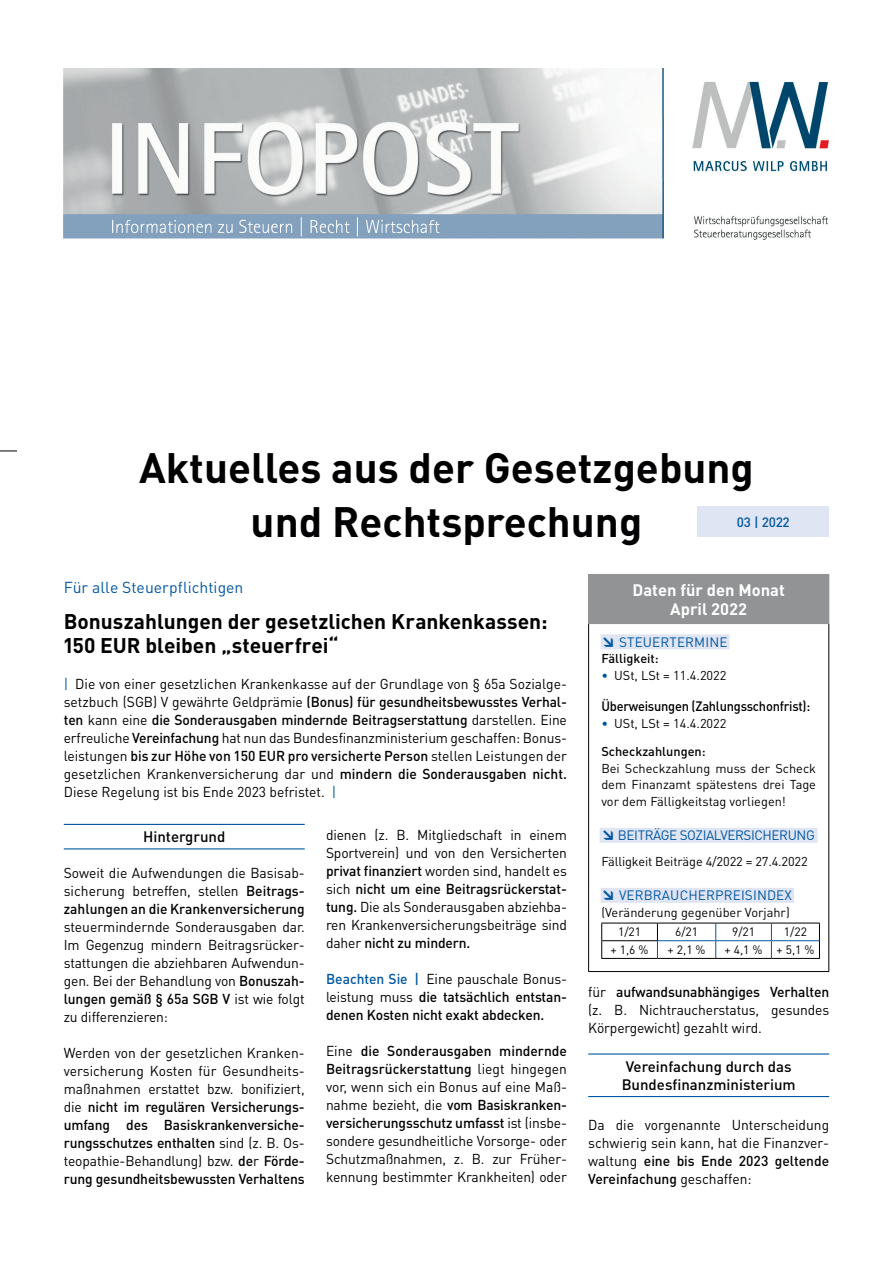
<style>
.page{position:relative;width:893px;height:1263px;background:#fff}
.page>*{position:absolute;margin:0;border:0;box-sizing:border-box;transform-origin:0 0}
.t1{font:700 42px/54px "DIN Pro";color:#000002;text-align:center}
.t2{font:700 21px/24px "DIN Pro";letter-spacing:-.005em;color:#000002}
.t3{font:700 16.5px/19.5px "DIN Pro";color:#fff;text-align:center}
.t4{font:15.75px "DIN Pro";color:#0157a2}
.t5{font:500 15px/18px "DIN Pro";color:#000002}
.t6{font:14.25px/18px "DIN Pro";letter-spacing:-.01em;color:#000002;text-align:justify}
.t7{font:500 14.25px/18px "DIN Pro";letter-spacing:-.01em;color:#000002;text-align:justify}
.t8{font:13.5px "DIN Pro";letter-spacing:.01em;color:#0157a2}
.t9{font:500 13.5px "DIN Pro";letter-spacing:-.015em;color:#000002;scale:.95 1}
.t10{font:13.5px "DIN Pro";letter-spacing:-.03em;color:#0157a2}
.t11{font:500 13.5px "DIN Pro";color:#0157a2}
.t12{font:12.75px/16.5px "DIN Pro";color:#000002;text-align:justify}
.t13{font:500 12.75px "DIN Pro";color:#000002}
.t14{font:12px "DIN Pro";color:#000002}
.s1{color:#0157a2}
.s2{font-weight:500}
.s3{font-weight:400}
.s4{font-weight:900}
</style>
<div class="page">
<svg style="left:0;top:451px;width:17px;height:1px"></svg>
<div style="left:697px;top:506px;width:132px;height:31px;background:#e0e5f3"></div>
<div style="left:589px;top:574px;width:240px;height:50px;background:#919394"></div>
<hr style="left:588px;top:624px;width:1px;height:347px;background:#000002">
<hr style="left:828px;top:624px;width:1px;height:347px;background:#000002">
<hr style="left:588px;top:971px;width:241px;height:1px;background:#000002">
<hr style="left:588px;top:574px;width:241px;height:1px;background:#919394">
<hr style="left:588px;top:575px;width:1px;height:48px;background:#919394">
<hr style="left:588px;top:623px;width:241px;height:1px;background:#919394">
<div style="left:601px;top:634px;width:129px;height:15px;background:#e0e5f3"></div>
<div style="left:600px;top:828px;width:217px;height:15px;background:#e0e5f3"></div>
<div style="left:601px;top:888px;width:193px;height:15px;background:#e0e5f3"></div>
<hr style="left:601px;top:958px;width:56px;height:1px;background:#000002">
<hr style="left:657px;top:958px;width:59px;height:1px;background:#000002">
<hr style="left:716px;top:958px;width:55px;height:1px;background:#000002">
<hr style="left:771px;top:958px;width:49px;height:1px;background:#000002">
<svg style="left:601px;top:923px;width:219px;height:35px"></svg>
<hr style="left:601px;top:940px;width:57px;height:1px;background:#000002">
<hr style="left:64px;top:824px;width:241px;height:1px;background:#0157a2">
<hr style="left:64px;top:848px;width:241px;height:1px;background:#0157a2">
<hr style="left:588px;top:1053px;width:241px;height:1px;background:#0157a2">
<hr style="left:588px;top:1096px;width:241px;height:1px;background:#0157a2">
<img style="left:64px;top:68px;width:702px;height:172px">
<img style="left:690px;top:81px;width:139px;height:158px">
<h1 class="t1" style="left:139px;top:439px;width:616px">Aktuelles aus der Gesetzgebung und Rechtsprechung</h1>
<p class="t11" style="left:737px;top:513px;width:55px">03 | 2022</p>
<p class="t4" style="left:64px;top:577px;width:181px">Für alle Steuerpflichtigen</p>
<h2 class="t2" style="left:64px;top:609px;width:485px">Bonuszahlungen der gesetzlichen Krankenkassen:<br>150 EUR bleiben „steuerfrei“</h2>
<p class="t6" style="left:64px;top:675px;width:505px"><span class="s1">|</span> Die von einer gesetzlichen Krankenkasse auf der Grundlage von § 65a Sozialge&shy;setzbuch (SGB) V gewährte Geldprämie <span class="s2">(Bonus) für gesundheitsbewusstes Verhal&shy;ten</span> kann eine <span class="s2">die Sonderausgaben mindernde Beitragserstattung</span> darstellen. Eine erfreuliche <span class="s2">Vereinfachung</span> hat nun das Bundesfinanzministerium geschaffen: Bonus&shy;leistungen <span class="s2">bis zur Höhe von 150 EUR pro versicherte Person</span> stellen Leistungen der gesetzlichen Krankenversicherung dar und <span class="s2">mindern die Sonderausgaben nicht.<br></span>Diese Regelung ist bis Ende 2023 befristet. <span class="s1">|</span></p>
<p class="t5" style="left:143px;top:827px;width:84px">Hintergrund</p>
<p class="t6" style="left:64px;top:863px;width:242px">Soweit die Aufwendungen die Basisab&shy;sicherung betreffen, stellen <span class="s2">Beitrags&shy;zahlungen an die Krankenversicherung</span></p>
<p class="t6" style="left:64px;top:917px;width:242px">steuermindernde Sonderausgaben dar.<br>Im Gegenzug mindern Beitragsrücker&shy;stattungen die abziehbaren Aufwendun&shy;gen. Bei der Behandlung von <span class="s2">Bonuszah&shy;lungen gemäß § 65a SGB V</span> ist wie folgt zu differenzieren:</p>
<p class="t6" style="left:64px;top:1043px;width:242px">Werden von der gesetzlichen Kranken&shy;versicherung Kosten für Gesundheits&shy;maßnahmen erstattet bzw. bonifiziert, die <span class="s2">nicht im regulären Versicherungs&shy;umfang des Basiskrankenversiche&shy;rungsschutzes enthalten</span> sind (z. B. Os&shy;teopathie-Behandlung) bzw. <span class="s2">de</span>r <span class="s2">Förde&shy;rung gesundheitsbewussten Verhaltens</span></p>
<p class="t6" style="left:326px;top:825px;width:242px">dienen (z. B. Mitgliedschaft in einem Sportverein) und von den Versicherten <span class="s2">privat finanziert</span> worden sind, handelt es sich <span class="s2">nicht um eine Beitragsrückerstat&shy;tung.</span> Die als Sonderausgaben abziehba&shy;ren Krankenversicherungsbeiträge sind daher <span class="s2">nicht zu mindern.</span></p>
<p class="t7" style="left:326px;top:969px;width:242px"><span class="s1">Beachten Sie |</span> <span class="s3">Eine pauschale Bonus&shy;leistung muss</span> die tatsächlich entstan&shy;denen Kosten nicht exakt abdecken.</p>
<p class="t6" style="left:326px;top:1041px;width:242px">Eine <span class="s2">die Sonderausgaben mindernde Beitragsrückerstattung</span> liegt hingegen vor, wenn sich ein Bonus auf eine Maß&shy;nahme bezieht, die <span class="s2">vom Basiskranken&shy;versicherungsschutz umfasst</span> ist (insbe&shy;sondere gesundheitliche Vorsorge- oder Schutzmaßnahmen, z. B. zur Früher&shy;kennung bestimmter Krankheiten) oder</p>
<p class="t3" style="left:633px;top:579px;width:154px">Daten für den Monat<br>April 2022</p>
<p class="t8" style="left:601px;top:633px;width:128px"><span class="s4">↘</span> STEUERTERMINE</p>
<p class="t13" style="left:601px;top:650px;width:59px">Fälligkeit:</p>
<p class="t12" style="left:601px;top:666px;width:127px"><span class="s1">•</span> USt, LSt = 11.4.2022</p>
<p class="t9" style="left:601px;top:697px;width:221px">Überweisungen (Zahlungsschonfrist):</p>
<p class="t12" style="left:601px;top:714px;width:127px"><span class="s1">•</span> USt, LSt = 14.4.2022</p>
<p class="t13" style="left:601px;top:743px;width:106px">Scheckzahlungen:</p>
<p class="t12" style="left:601px;top:759px;width:216px">Bei Scheckzahlung muss der Scheck dem Finanzamt spätestens drei Tage vor dem Fälligkeitstag vorliegen!</p>
<p class="t10" style="left:601px;top:826px;width:215px"><span class="s4">↘</span> BEITRÄGE SOZIALVERSICHERUNG</p>
<p class="t12" style="left:601px;top:852px;width:208px">Fälligkeit Beiträge 4/2022 = 27.4.2022</p>
<p class="t8" style="left:601px;top:886px;width:192px"><span class="s4">↘</span> VERBRAUCHERPREISINDEX</p>
<p class="t12" style="left:601px;top:903px;width:190px">(Veränderung gegenüber Vorjahr)</p>
<p class="t14" style="left:618px;top:924px;width:25px">1/21</p>
<p class="t14" style="left:675px;top:924px;width:25px">6/21</p>
<p class="t14" style="left:732px;top:924px;width:25px">9/21</p>
<p class="t14" style="left:784px;top:924px;width:25px">1/22</p>
<p class="t14" style="left:611px;top:942px;width:39px">+ 1,6 %</p>
<p class="t14" style="left:668px;top:942px;width:39px">+ 2,1 %</p>
<p class="t14" style="left:725px;top:942px;width:91px">+ 4,1 % + 5,1 %</p>
<p class="t6" style="left:588px;top:982px;width:242px">für <span class="s2">aufwandsunabhängiges Verhalten </span>(z. B. Nichtraucherstatus, gesundes Körpergewicht) gezahlt wird.</p>
<p class="t5" style="left:622px;top:1056px;width:176px">Vereinfachung durch das<br>Bundesfinanzministerium</p>
<p class="t6" style="left:588px;top:1115px;width:242px">Da die vorgenannte Unterscheidung schwierig sein kann, hat die Finanzver&shy;waltung <span class="s2">eine bis Ende 2023 geltende Vereinfachung</span> geschaffen:</p>
</div>
